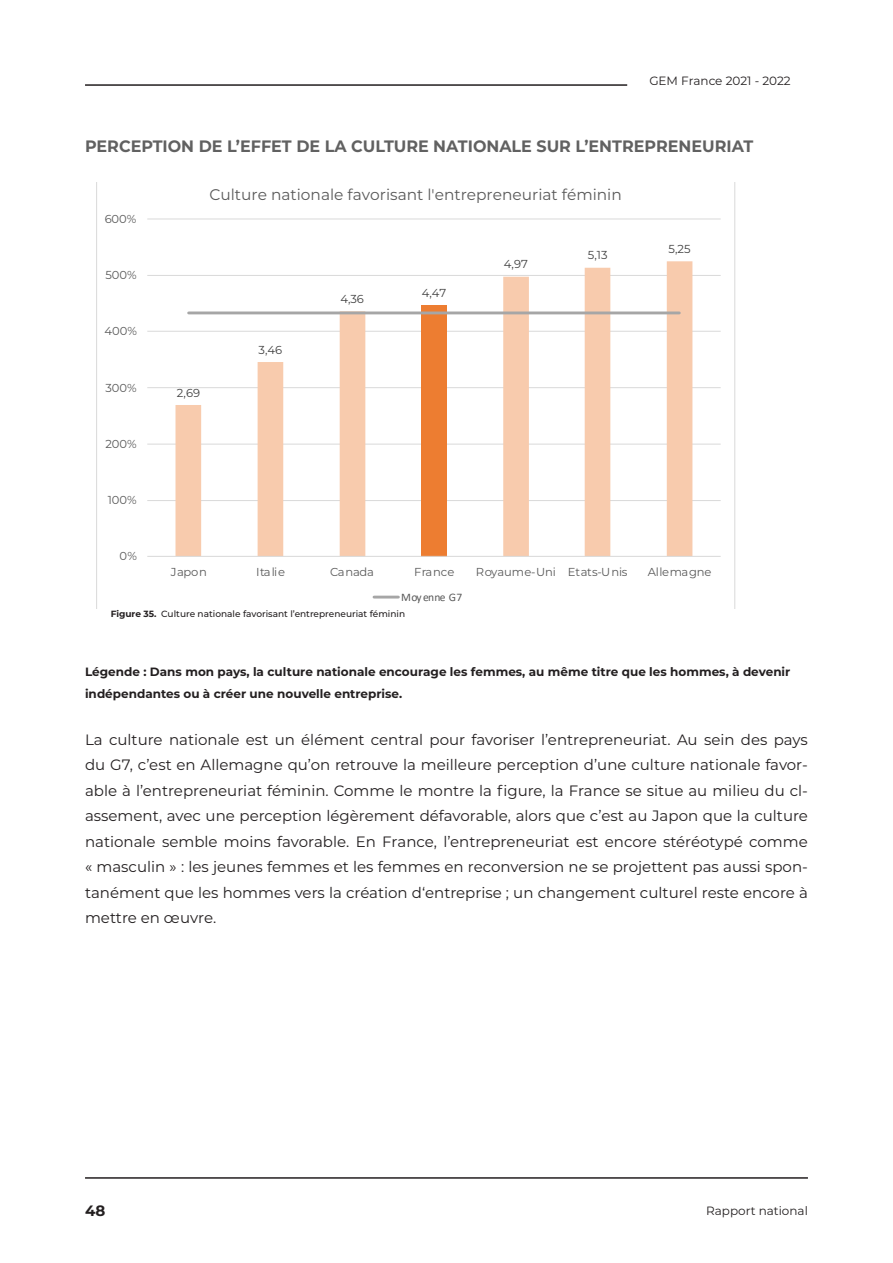
<style>
.page{position:relative;width:893px;height:1263px;background:#fff}
.page>*{position:absolute;margin:0;border:0;box-sizing:border-box;transform-origin:0 0}
.t1{font:700 16.5px "Montserrat";color:#616161}
.t2{font:15.45px "Montserrat";color:#595959}
.t3{font:15px/25.5px "Montserrat";color:#231f20;text-align:justify}
.t4{font:700 15px "Montserrat";color:#231f20}
.t5{font:700 12px/22.5px "Montserrat";color:#231f20}
.t6{font:12px "Montserrat";color:#231f20}
.t7{font:11.55px "Montserrat";letter-spacing:-.01em;color:#595959}
.t8{font:11.55px "Montserrat";color:#404040}
.t9{font:11.55px "Calibri";letter-spacing:.03em;color:#595959}
.t10{font:500 9px "Montserrat";color:#231f20}
.s1{font-weight:700}
</style>
<div class="page">
<hr style="left:85px;top:1177px;width:723px;height:2px;background:#231f20">
<hr style="left:85px;top:84px;width:542px;height:2px;background:#231f20">
<svg style="left:96px;top:183px;width:639px;height:425px"></svg>
<p class="t6" style="left:649px;top:72px;width:143px">GEM France 2021 - 2022</p>
<h3 class="t1" style="left:85px;top:134px;width:670px">PERCEPTION DE L’EFFET DE LA CULTURE NATIONALE SUR L’ENTREPRENEURIAT</h3>
<p class="t7" style="left:105px;top:211px;width:33px">600%</p>
<p class="t7" style="left:105px;top:267px;width:33px">500%</p>
<p class="t7" style="left:104px;top:323px;width:34px">400%</p>
<p class="t7" style="left:105px;top:379px;width:33px">300%</p>
<p class="t7" style="left:105px;top:436px;width:33px">200%</p>
<p class="t7" style="left:108px;top:492px;width:30px">100%</p>
<p class="t7" style="left:120px;top:548px;width:19px">0%</p>
<p class="t2" style="left:209px;top:184px;width:414px">Culture nationale favorisant l'entrepreneuriat féminin</p>
<p class="t8" style="left:177px;top:385px;width:25px">2,69</p>
<p class="t8" style="left:259px;top:342px;width:25px">3,46</p>
<p class="t8" style="left:340px;top:291px;width:25px">4,36</p>
<p class="t8" style="left:422px;top:285px;width:26px">4,47</p>
<p class="t8" style="left:504px;top:256px;width:25px">4,97</p>
<p class="t8" style="left:588px;top:247px;width:21px">5,13</p>
<p class="t8" style="left:668px;top:241px;width:24px">5,25</p>
<p class="t7" style="left:171px;top:564px;width:38px">Japon</p>
<p class="t7" style="left:256px;top:564px;width:30px">Italie</p>
<p class="t7" style="left:330px;top:564px;width:46px">Canada</p>
<p class="t7" style="left:414px;top:564px;width:42px">France</p>
<p class="t7" style="left:476px;top:564px;width:153px">Royaume-Uni Etats-Unis</p>
<p class="t7" style="left:648px;top:564px;width:65px">Allemagne</p>
<p class="t9" style="left:401px;top:589px;width:62px">Moyenne G7</p>
<p class="t10" style="left:111px;top:607px;width:296px"><span class="s1">Figure 35.</span> Culture nationale favorisant l’entrepreneuriat féminin</p>
<h3 class="t5" style="left:85px;top:659px;width:707px">Légende : Dans mon pays, la culture nationale encourage les femmes, au même titre que les hommes, à devenir indépendantes ou à créer une nouvelle entreprise.</h3>
<p class="t3" style="left:85px;top:726px;width:724px">La culture nationale est un élément central pour favoriser l’entrepreneuriat. Au sein des pays du G7, c’est en Allemagne qu’on retrouve la meilleure perception d’une culture nationale favor&shy;able à l’entrepreneuriat féminin. Comme le montre la figure, la France se situe au milieu du cl&shy;assement, avec une perception légèrement défavorable, alors que c’est au Japon que la culture nationale semble moins favorable. En France, l’entrepreneuriat est encore stéréotypé comme « masculin » : les jeunes femmes et les femmes en reconversion ne se projettent pas aussi spon&shy;tanément que les hommes vers la création d‘entreprise ; un changement culturel reste encore à mettre en œuvre.</p>
<p class="t4" style="left:85px;top:1200px;width:22px">48</p>
<p class="t6" style="left:706px;top:1202px;width:103px">Rapport national</p>
</div>
